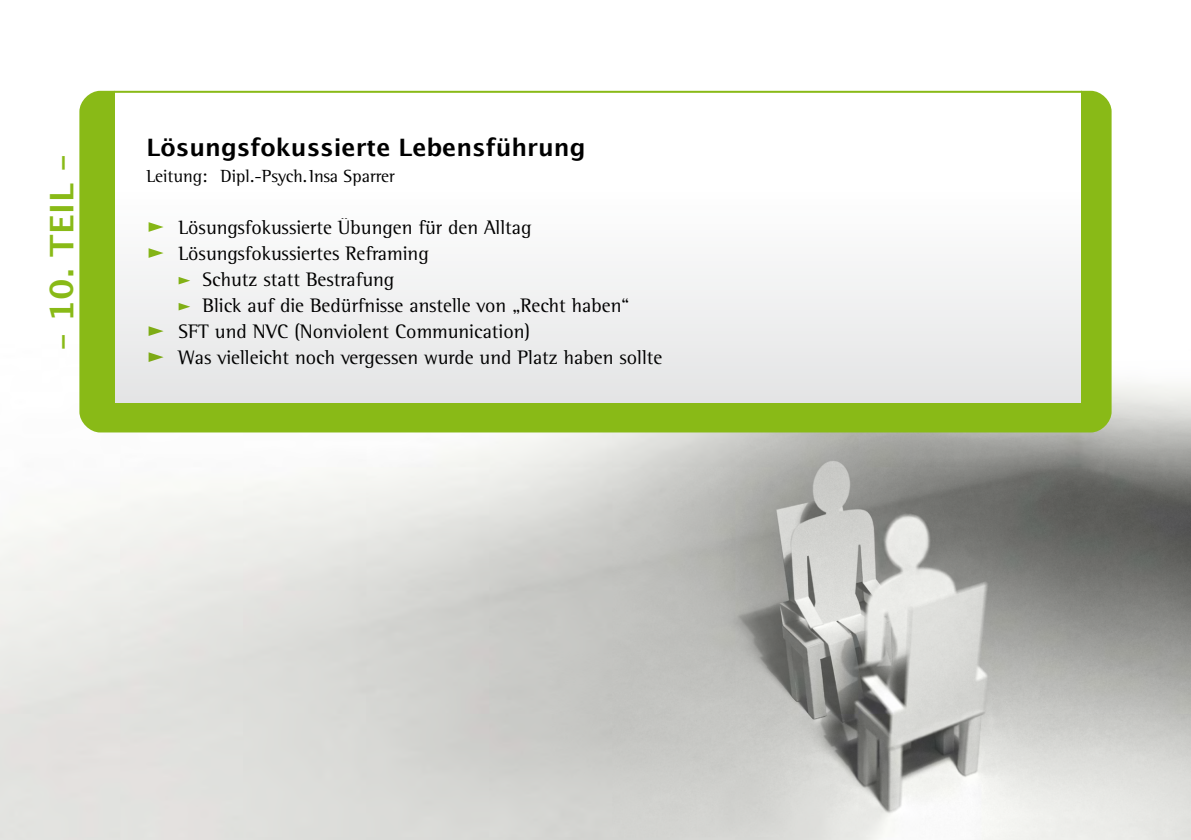
<style>
.page{position:relative;width:1191px;height:840px;background:#fff}
.page>*{position:absolute;margin:0;border:0;box-sizing:border-box;transform-origin:0 0}
.t1{font:700 32.6px "Lucida Grande";letter-spacing:.02em;color:#89ba17}
.t2{font:700 24px "Lucida Grande";color:#000}
.t3{font:20px "Rotis Semi Serif";color:#000}
.t4{font:18px "Rotis Semi Serif";color:#000}
</style>
<div class="page">
<img style="left:0;top:344px;width:1191px;height:495px">
<div style="left:79px;top:91px;width:1032px;height:341px;background:#89ba17;border-radius:21px"></div>
<div style="left:116px;top:91px;width:964px;height:312px;background:linear-gradient(to bottom,#fff,#e6e7e7)"></div>
<svg style="left:149px;top:222px;width:15px;height:10px"></svg>
<svg style="left:149px;top:248px;width:15px;height:10px"></svg>
<svg style="left:179px;top:277px;width:11px;height:7px"></svg>
<svg style="left:179px;top:303px;width:11px;height:7px"></svg>
<svg style="left:149px;top:326px;width:15px;height:10px"></svg>
<svg style="left:149px;top:352px;width:15px;height:10px"></svg>
<hr style="left:115px;top:91px;width:966px;height:2px;background:#89ba17">
<h1 class="t1" style="left:43px;top:350px;width:196px;rotate:-90deg">– 10. TEIL –</h1>
<p class="t2" style="left:147px;top:134px;width:440px">Lösungsfokussierte Lebensführung</p>
<p class="t4" style="left:147px;top:165px;width:250px">Leitung: Dipl.-Psych.Insa Sparrer</p>
<p class="t3" style="left:179px;top:216px;width:354px">Lösungsfokussierte Übungen für den Alltag</p>
<p class="t3" style="left:179px;top:242px;width:252px">Lösungsfokussiertes Reframing</p>
<p class="t3" style="left:203px;top:268px;width:193px">Schutz statt Bestrafung</p>
<p class="t3" style="left:203px;top:294px;width:428px">Blick auf die Bedürfnisse anstelle von „Recht haben“</p>
<p class="t3" style="left:179px;top:320px;width:353px">SFT und NVC (Nonviolent Communication)</p>
<p class="t3" style="left:179px;top:346px;width:485px">Was vielleicht noch vergessen wurde und Platz haben sollte</p>
</div>
